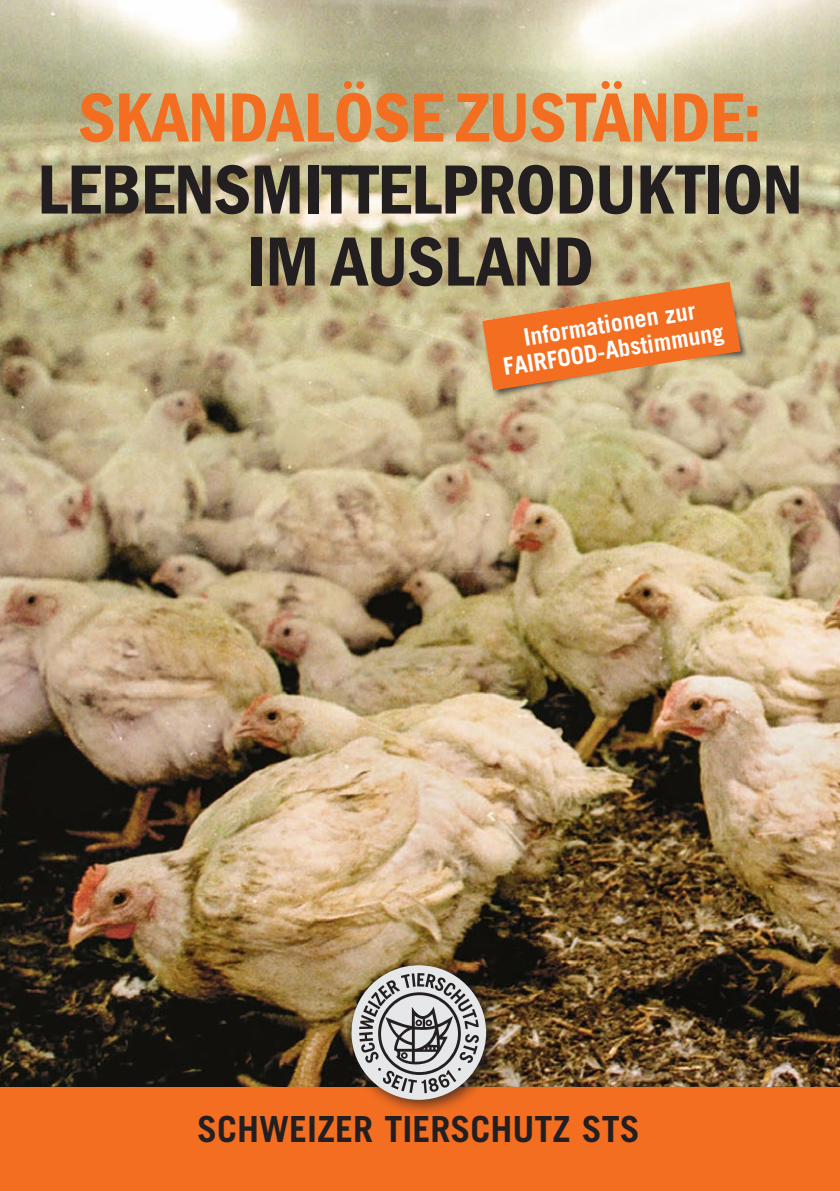
<style>
.page{position:relative;width:840px;height:1191px;background:#fff}
.page>*{position:absolute;margin:0;border:0;box-sizing:border-box;transform-origin:0 0}
.t1{font:600 condensed 72px/72px "Franklin Got Itc T";letter-spacing:-.01em;color:#231f20;text-align:center}
.t2{font:600 condensed 72px "Franklin Got Itc T";letter-spacing:-.01em;color:#f36e21}
.t3{font:700 36px "Trade Gothic";color:#231f20}
.t4{font:700 24px/26px "Trade Gothic";color:#fff;text-align:center}
</style>
<div class="page">
<img style="left:0;top:0;width:839px;height:1087px">
<div style="left:0;top:1087px;width:839px;height:104px;background:#f36e21"></div>
<div style="left:343px;top:957px;width:159px;height:158px;background:#231f20;opacity:.75"></div>
<div style="left:351px;top:965px;width:135px;height:134px;background:#e6e7e9;border-radius:50%"></div>
<svg style="left:359px;top:973px;width:120px;height:120px"></svg>
<div style="left:481px;top:281px;width:268px;height:119px;background:#231f20;opacity:.75"></div>
<svg style="left:482px;top:282px;width:258px;height:108px;background:#e38a49"></svg>
<h1 class="t2" style="left:78px;top:76px;width:684px">SKANDALÖSE ZUSTÄNDE:</h1>
<h1 class="t1" style="left:37px;top:153px;width:766px">LEBENSMITTELPRODUKTION<br>IM AUSLAND</h1>
<p class="t4" style="left:497px;top:328px;width:224px;rotate:-9deg">Informationen zur<br>FAIRFOOD-Abstimmung</p>
<h2 class="t3" style="left:197px;top:1106px;width:444px">SCHWEIZER TIERSCHUTZ STS</h2>
</div>
